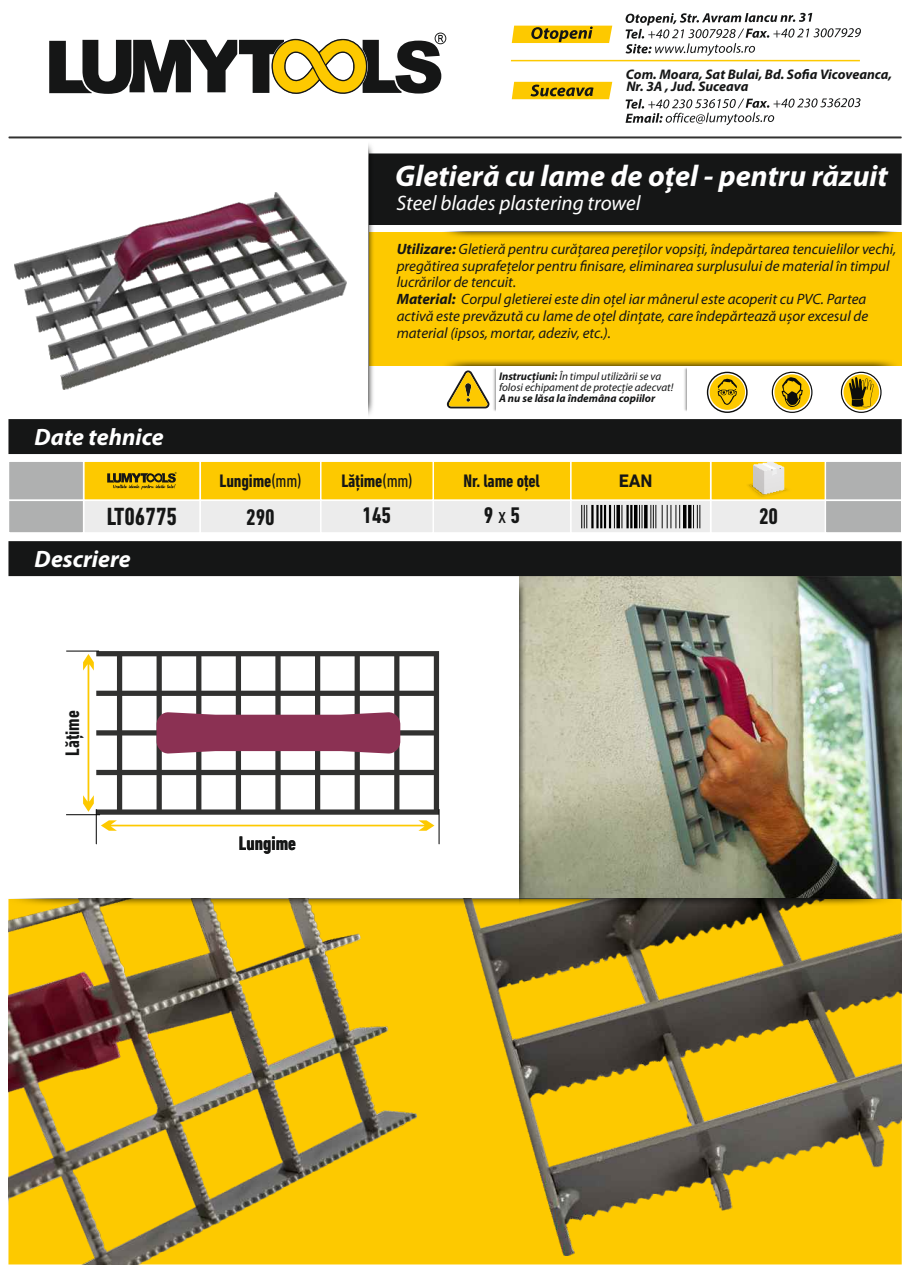
<style>
.page{position:relative;width:904px;height:1266px;background:#fff}
.page>*{position:absolute;margin:0;border:0;box-sizing:border-box;transform-origin:0 0}
.t1{font:italic 700 30px "Myriad Pro";color:#fff}
.t2{font:700 condensed 25.35px "DIN Next LT Pro";color:#151616}
.t3{font:italic 700 23.7px "Myriad Pro";color:#fff}
.t4{font:700 condensed 22.95px "DIN Next LT Pro";color:#151616}
.t5{font:italic 21px "Myriad Pro";color:#fff}
.t6{font:700 condensed 19.95px "DIN Next LT Pro";color:#151616}
.t7{font:700 condensed 18.45px "DIN Next LT Pro";letter-spacing:-.01em;color:#151616}
.t8{font:700 18.45px "DIN Next LT Pro";color:#151616}
.t9{font:italic 15px/17px "Myriad Pro";color:#151616}
.t10{font:italic 700 13.95px/12px "Myriad Pro";color:#151616}
.t11{font:italic 11.1px/10.9px "Myriad Pro";color:#151616}
.t12{font:italic 700 11.1px "Myriad Pro";color:#151616}
.s1{font-weight:700}
.s2{font-weight:400}
</style>
<div class="page">
<img style="left:526px;top:577px;width:375px;height:322px">
<img style="left:8px;top:906px;width:409px;height:358px">
<hr style="left:8px;top:136px;width:893px;height:2px;background:#313130">
<svg style="left:49px;top:33px;width:397px;height:61px"></svg>
<div style="left:369px;top:232px;width:532px;height:134px;background:#fdc900"></div>
<div style="left:369px;top:153px;width:532px;height:72px;background:#151616"></div>
<div style="left:8px;top:419px;width:893px;height:35px;background:#151616"></div>
<img style="left:369px;top:145px;width:5px;height:270px">
<svg style="left:447px;top:370px;width:42px;height:38px"></svg>
<img style="left:493px;top:368px;width:3px;height:43px">
<img style="left:684px;top:368px;width:3px;height:43px">
<div style="left:8px;top:541px;width:893px;height:35px;background:#151616"></div>
<img style="left:14px;top:193px;width:332px;height:196px">
<svg style="left:96px;top:651px;width:343px;height:164px"></svg>
<svg style="left:157px;top:712px;width:243px;height:42px;background:#934361"></svg>
<svg style="left:83px;top:654px;width:11px;height:158px"></svg>
<hr style="left:439px;top:809px;width:1px;height:35px;background:#000">
<hr style="left:96px;top:809px;width:1px;height:35px;background:#000">
<hr style="left:66px;top:651px;width:33px;height:1px;background:#000">
<hr style="left:66px;top:814px;width:34px;height:1px;background:#000">
<svg style="left:101px;top:820px;width:333px;height:11px"></svg>
<img style="left:421px;top:906px;width:480px;height:350px">
<img style="left:8px;top:899px;width:893px;height:7px">
<img style="left:519px;top:576px;width:7px;height:330px">
<svg style="left:9px;top:462px;width:892px;height:71px;background:#e3ce7c"></svg>
<svg style="left:512px;top:82px;width:100px;height:17px;background:#d2a909"></svg>
<svg style="left:625px;top:98px;width:235px;height:27px"></svg>
<hr style="left:511px;top:60px;width:349px;height:1px;background:#fdc900">
<svg style="left:512px;top:26px;width:100px;height:17px;background:#d0a70a"></svg>
<svg style="left:625px;top:13px;width:236px;height:43px"></svg>
<svg style="left:841px;top:372px;width:40px;height:40px"></svg>
<div style="left:841px;top:372px;width:40px;height:41px;border:1px solid #0c0d0c;border-radius:50%"></div>
<svg style="left:843px;top:374px;width:36px;height:36px"></svg>
<svg style="left:849px;top:377px;width:24px;height:30px"></svg>
<svg style="left:707px;top:372px;width:40px;height:41px"></svg>
<div style="left:709px;top:374px;width:36px;height:36px;background:#fdc900;border-radius:50%"></div>
<svg style="left:771px;top:372px;width:41px;height:41px"></svg>
<div style="left:774px;top:374px;width:36px;height:36px;background:#fdc900;border-radius:50%"></div>
<svg style="left:781px;top:377px;width:22px;height:30px"></svg>
<svg style="left:717px;top:379px;width:20px;height:26px"></svg>
<p class="t10" style="left:626px;top:69px;width:268px">Com. Moara, Sat Bulai, Bd. Sofia Vicoveanca,<br>Nr. 3A , Jud. Suceava</p>
<h1 class="t1" style="left:395px;top:163px;width:494px">Gletieră cu lame de oţel - pentru răzuit</h1>
<h3 class="t5" style="left:396px;top:194px;width:246px">Steel blades plastering trowel</h3>
<p class="t9" style="left:397px;top:241px;width:501px"><span class="s1">Utilizare:</span> Gletieră pentru curăţarea pereţilor vopsiţi, îndepărtarea tencuielilor vechi, pregătirea suprafeţelor pentru finisare, eliminarea surplusului de material în timpul lucrărilor de tencuit.<br><span class="s1">Material:</span> Corpul gletierei este din oţel iar mânerul este acoperit cu PVC. Partea activă este prevăzută cu lame de oţel dinţate, care îndepărtează ușor excesul de material (ipsos, mortar, adeziv, etc.).</p>
<h3 class="t3" style="left:35px;top:427px;width:131px">Date tehnice</h3>
<p class="t11" style="left:499px;top:371px;width:176px"><span class="s1">Instrucţiuni:</span> În timpul utilizării se va folosi echipament de protecţie adecvat!</p>
<p class="t12" style="left:499px;top:393px;width:158px">A nu se lăsa la îndemâna copiilor</p>
<p class="t7" style="left:220px;top:473px;width:84px">Lungime<span class="s2">(mm)</span></p>
<p class="t7" style="left:463px;top:473px;width:78px">Nr. lame oțel</p>
<p class="t7" style="left:341px;top:473px;width:73px">Lățime<span class="s2">(mm)</span></p>
<h3 class="t4" style="left:362px;top:506px;width:30px">145</h3>
<h2 class="t2" style="left:107px;top:506px;width:72px">LT06775</h2>
<h3 class="t4" style="left:484px;top:506px;width:38px">9 <span class="s2">x</span> 5</h3>
<h3 class="t4" style="left:246px;top:507px;width:30px">290</h3>
<h3 class="t3" style="left:35px;top:549px;width:98px">Descriere</h3>
<h3 class="t6" style="left:64px;top:756px;width:47px;rotate:-90deg">Lățime</h3>
<h3 class="t6" style="left:239px;top:834px;width:59px">Lungime</h3>
<p class="t8" style="left:619px;top:473px;width:35px">EAN</p>
<h3 class="t4" style="left:759px;top:507px;width:21px">20</h3>
</div>
